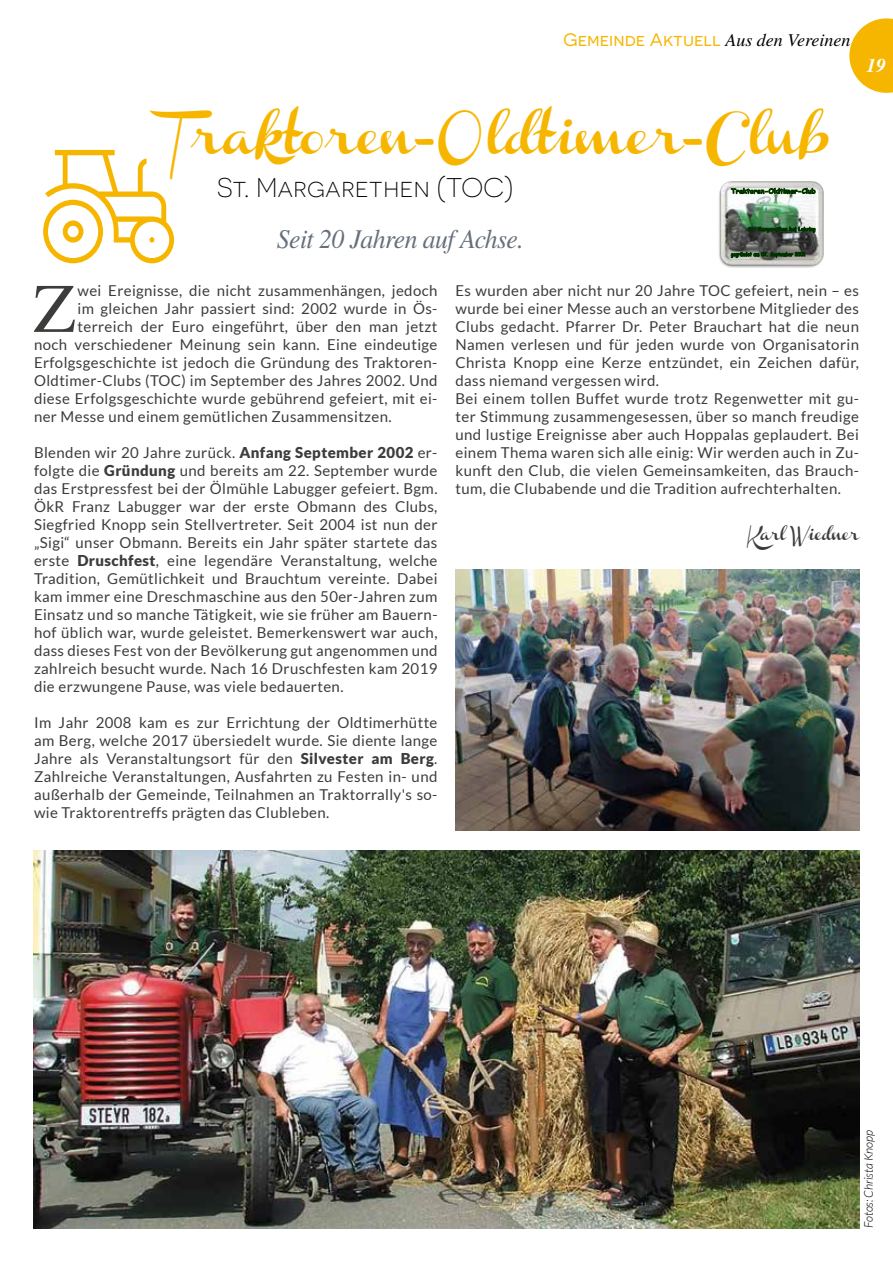
<style>
.page{position:relative;width:893px;height:1263px;background:#fff}
.page>*{position:absolute;margin:0;border:0;box-sizing:border-box;transform-origin:0 0}
.t1{font:69.45px "Te X Gyre Termes";color:#3c3c3b}
.t2{font:36.9px "Channel Slanted 1";color:#f6b600}
.t3{font:italic 27px "Te X Gyre Termes";letter-spacing:-.02em;color:#66707b;scale:.95 1}
.t4{font:300 27px "Novecentosanswide";color:#000}
.t5{font:italic 700 19.5px "Te X Gyre Termes";color:#fff}
.t6{font:18px "Novecentosanswide";color:#f6b600}
.t7{font:15px/18px "Lato";letter-spacing:.025em;color:#3c3c3b;text-align:justify}
.t8{font:italic 300 12px "Lato";letter-spacing:-.01em;color:#000}
.t9{font:12px "Channel Slanted 1";letter-spacing:-.01em;color:#3c3c3b;scale:.95 1}
.s1{font-family:"Te X Gyre Termes";font-style:italic;color:#000}
.s2{font-weight:900}
</style>
<div class="page">
<svg style="left:849px;top:18px;width:44px;height:75px"></svg>
<svg style="left:43px;top:149px;width:131px;height:115px"></svg>
<div style="left:148px;top:236px;width:8px;height:8px;background:#f6b600;border-radius:50%"></div>
<div style="left:146px;top:234px;width:11px;height:12px;border:3px solid #fff;border-radius:50%"></div>
<img style="left:719px;top:181px;width:105px;height:87px">
<svg style="left:731px;top:188px;width:84px;height:9px"></svg>
<svg style="left:748px;top:224px;width:67px;height:9px"></svg>
<svg style="left:731px;top:252px;width:74px;height:6px"></svg>
<img style="left:455px;top:570px;width:404px;height:261px">
<img style="left:34px;top:850px;width:825px;height:379px">
<p class="t6" style="left:563px;top:29px;width:288px">Gemeinde Aktuell <span class="s1">Aus den Vereinen</span></p>
<h2 class="t2" style="left:162px;top:120px;width:669px">Traktoren-Oldtimer-Club</h2>
<h3 class="t4" style="left:217px;top:172px;width:298px">St. Margarethen (TOC)</h3>
<h3 class="t3" style="left:277px;top:219px;width:262px">Seit 20 Jahren auf Achse.</h3>
<h3 class="t5" style="left:866px;top:51px;width:21px">19</h3>
<h1 class="t1" style="left:33px;top:259px;width:44px">Z</h1>
<p class="t7" style="left:78px;top:281px;width:361px">wei Ereignisse, die nicht zusammenhängen, jedoch</p>
<p class="t7" style="left:78px;top:299px;width:361px">im gleichen Jahr passiert sind: 2002 wurde in Ös-</p>
<p class="t7" style="left:78px;top:317px;width:361px">terreich der Euro eingeführt, über den man jetzt</p>
<p class="t7" style="left:34px;top:335px;width:405px">noch verschiedener Meinung sein kann. Eine eindeutige</p>
<p class="t7" style="left:34px;top:353px;width:403px">Erfolgsgeschichte ist jedoch die Gründung des Traktoren-</p>
<p class="t7" style="left:34px;top:371px;width:405px">Oldtimer-Clubs (TOC) im September des Jahres 2002. Und</p>
<p class="t7" style="left:34px;top:389px;width:405px">diese Erfolgsgeschichte wurde gebührend gefeiert, mit ei-</p>
<p class="t7" style="left:34px;top:407px;width:359px">ner Messe und einem gemütlichen Zusammensitzen.</p>
<p class="t7" style="left:34px;top:443px;width:405px">Blenden wir 20 Jahre zurück. <span class="s2">Anfang September 2002</span> er&shy;folgte die <span class="s2">Gründung</span> und bereits am 22. September wurde das Erstpressfest bei der Ölmühle Labugger gefeiert. Bgm.<br>ÖkR Franz Labugger war der erste Obmann des Clubs, Siegfried Knopp sein Stellvertreter. Seit 2004 ist nun der „Sigi“ unser Obmann. Bereits ein Jahr später startete das erste <span class="s2">Druschfest</span>, eine legendäre Veranstaltung, welche Tradition, Gemütlichkeit und Brauchtum vereinte. Dabei kam immer eine Dreschmaschine aus den 50er-Jahren zum Einsatz und so manche Tätigkeit, wie sie früher am Bauern&shy;hof üblich war, wurde geleistet. Bemerkenswert war auch, dass dieses Fest von der Bevölkerung gut angenommen und zahlreich besucht wurde. Nach 16 Druschfesten kam 2019 die erzwungene Pause, was viele bedauerten.</p>
<p class="t7" style="left:34px;top:713px;width:405px">Im Jahr 2008 kam es zur Errichtung der Oldtimerhütte am Berg, welche 2017 übersiedelt wurde. Sie diente lange Jahre als Veranstaltungsort für den <span class="s2">Silvester am Berg</span>.<br>Zahlreiche Veranstaltungen, Ausfahrten zu Festen in- und außerhalb der Gemeinde, Teilnahmen an Traktorrally's so&shy;wie Traktorentreffs prägten das Clubleben.</p>
<p class="t7" style="left:455px;top:281px;width:405px;text-align:left">Es wurden aber nicht nur 20 Jahre TOC gefeiert, nein – es wurde bei einer Messe auch an verstorbene Mitglieder des Clubs gedacht. Pfarrer Dr. Peter Brauchart hat die neun Namen verlesen und für jeden wurde von Organisatorin Christa Knopp eine Kerze entzündet, ein Zeichen dafür, dass niemand vergessen wird.<br>Bei einem tollen Buffet wurde trotz Regenwetter mit gu&shy;ter Stimmung zusammengesessen, über so manch freudige und lustige Ereignisse aber auch Hoppalas geplaudert. Bei einem Thema waren sich alle einig: Wir werden auch in Zu&shy;kunft den Club, die vielen Gemeinsamkeiten, das Brauch&shy;tum, die Clubabende und die Tradition aufrechterhalten.</p>
<p class="t9" style="left:748px;top:529px;width:118px">Karl Wiedner</p>
<p class="t8" style="left:862px;top:1228px;width:99px;rotate:-90deg">Fotos: Christa Knopp</p>
</div>
